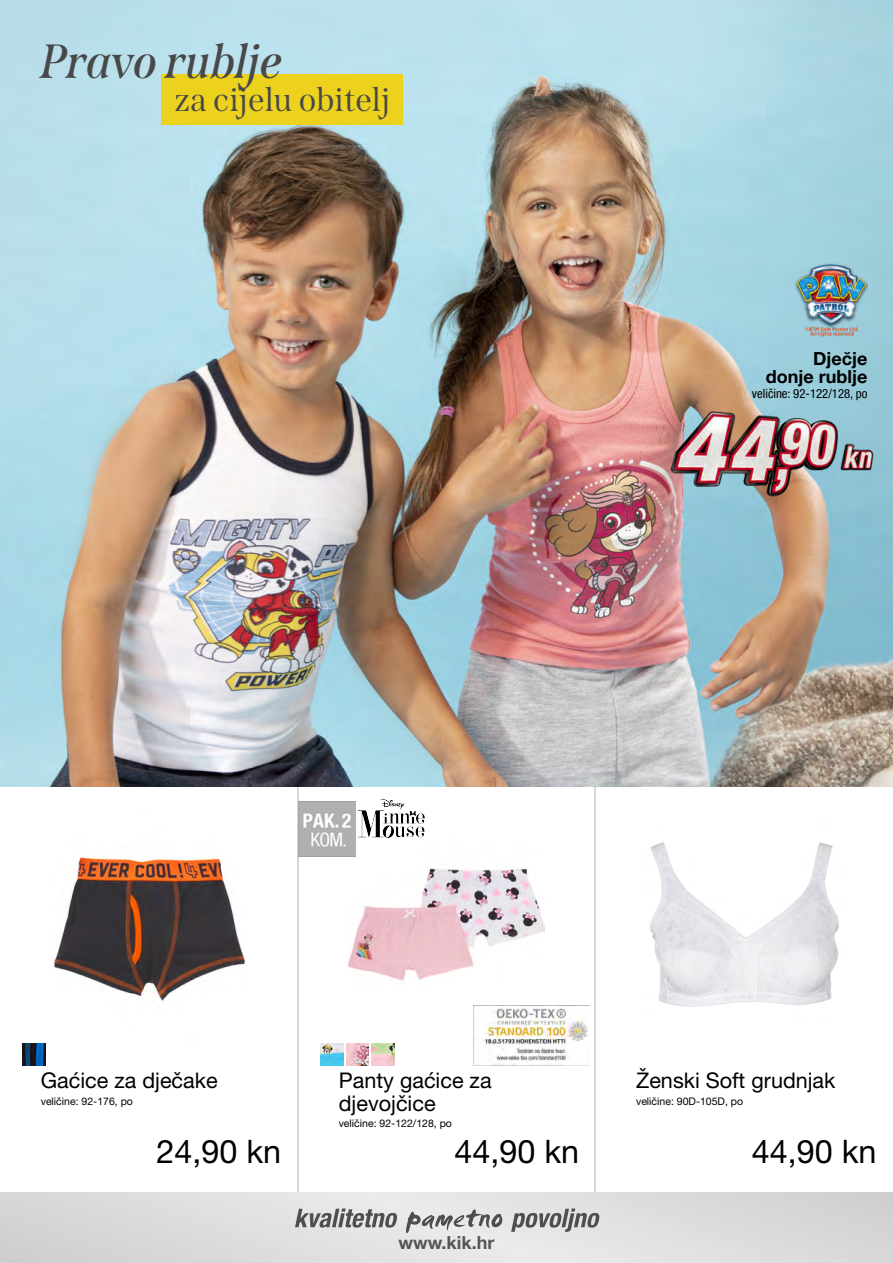
<style>
.page{position:relative;width:893px;height:1263px;background:#fff}
.page>*{position:absolute;margin:0;border:0;box-sizing:border-box;transform-origin:0 0}
.t1{font:italic 600 48px "Span";color:#484848}
.t2{font:33px "Span";color:#484848}
.t3{font:32.4px "Helvetica Neue LT Com";color:#000}
.t4{font:21.6px/22.5px "Helvetica Neue LT Com";color:#000}
.t5{font:700 18px/18px "Helvetica Neue LT Com";color:#000;text-align:right}
.t6{font:700 18px "Helvetica Neue LT Com";color:#565656}
.t7{font:condensed 12.75px "Helvetica Neue LT Com";color:#000}
.t8{font:10.5px "Helvetica Neue LT Com";color:#000}
</style>
<div class="page">
<img style="left:297px;top:787px;width:1px;height:406px">
<img style="left:595px;top:787px;width:1px;height:406px">
<div style="left:0;top:1193px;width:893px;height:70px;background:#dbdbdb"></div>
<svg style="left:272px;top:1193px;width:328px;height:52px"></svg>
<img style="left:53px;top:856px;width:194px;height:145px">
<img style="left:349px;top:807px;width:196px;height:175px">
<img style="left:650px;top:842px;width:189px;height:165px">
<img style="left:473px;top:1005px;width:116px;height:60px">
<img style="left:298px;top:802px;width:57px;height:55px">
<img style="left:358px;top:800px;width:66px;height:37px">
<img style="left:23px;top:1043px;width:22px;height:22px">
<img style="left:321px;top:1043px;width:22px;height:22px">
<img style="left:346px;top:1043px;width:23px;height:22px">
<img style="left:372px;top:1043px;width:22px;height:22px">
<img style="left:0;top:0;width:893px;height:787px">
<img style="left:794px;top:263px;width:73px;height:74px">
<img style="left:662px;top:390px;width:219px;height:128px">
<div style="left:162px;top:74px;width:241px;height:50px;background:#ecd21c"></div>
<h1 class="t1" style="left:43px;top:33px;width:244px">Pravo rublje</h1>
<h2 class="t2" style="left:174px;top:80px;width:217px">za cijelu obitelj</h2>
<h3 class="t5" style="left:766px;top:349px;width:103px">Dječje donje rublje</h3>
<p class="t7" style="left:752px;top:386px;width:117px">veličine: 92-122/128, po</p>
<h3 class="t4" style="left:41px;top:1072px;width:178px">Gaćice za dječake</h3>
<h3 class="t4" style="left:339px;top:1072px;width:154px">Panty gaćice za djevojčice</h3>
<h3 class="t4" style="left:636px;top:1072px;width:201px">Ženski Soft grudnjak</h3>
<h3 class="t3" style="left:156px;top:1140px;width:126px">24,90 kn</h3>
<h3 class="t3" style="left:454px;top:1140px;width:126px">44,90 kn</h3>
<h3 class="t3" style="left:752px;top:1140px;width:126px">44,90 kn</h3>
<p class="t8" style="left:41px;top:1097px;width:94px">veličine: 92-176, po</p>
<p class="t8" style="left:636px;top:1097px;width:108px">veličine: 90D-105D, po</p>
<p class="t8" style="left:339px;top:1119px;width:115px">veličine: 92-122/128, po</p>
<h3 class="t6" style="left:398px;top:1231px;width:97px">www.kik.hr</h3>
</div>
